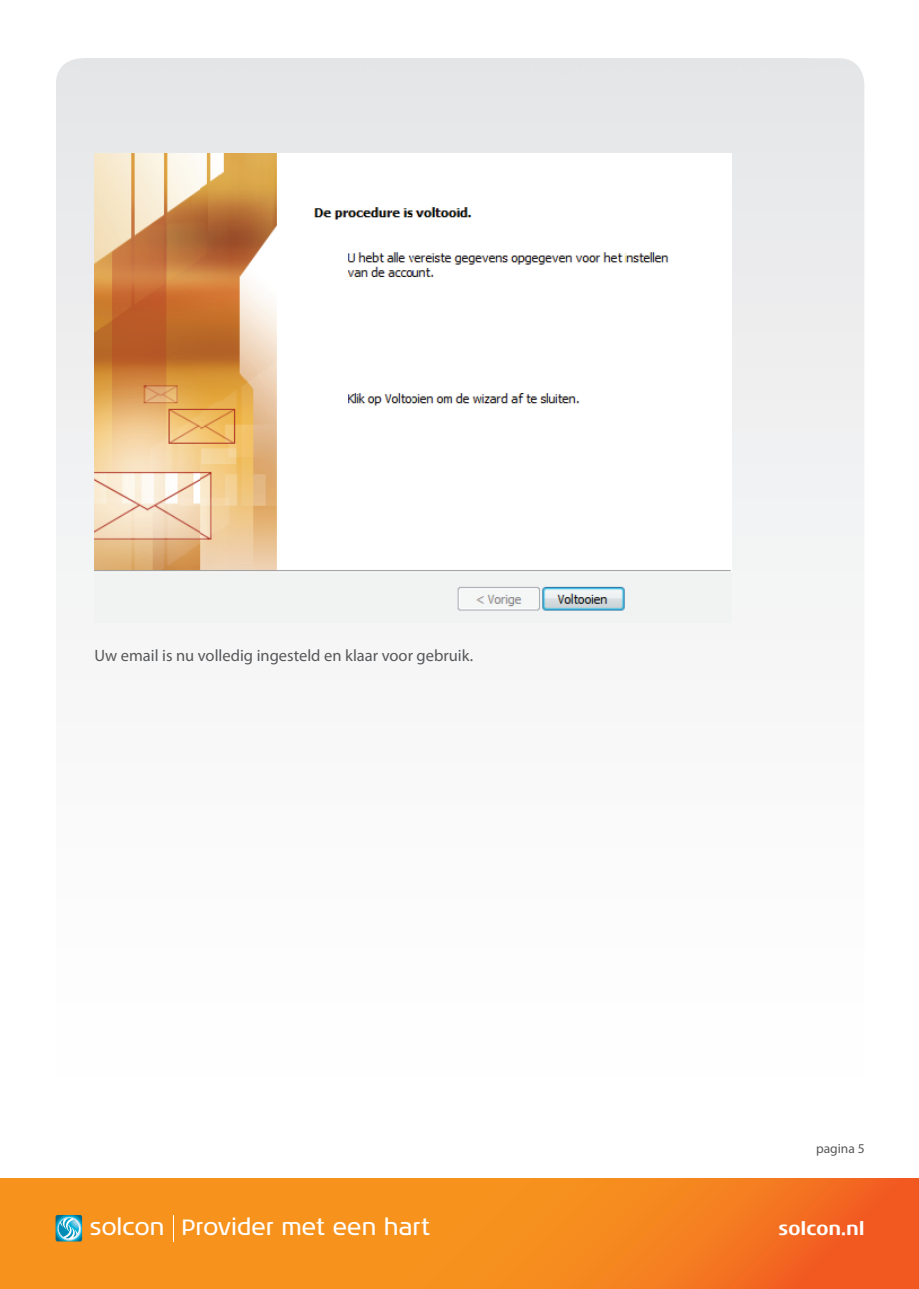
<style>
.page{position:relative;width:919px;height:1289px;background:#fff}
.page>*{position:absolute;margin:0;border:0;box-sizing:border-box;transform-origin:0 0}
.t1{font:22.65px "Noa LT Std";color:#fff}
.t2{font:700 18px "Noa LT Std";color:#fff}
.t3{font:16.5px "Myriad Pro";color:#57585a}
.t4{font:13.5px "Myriad Pro";color:#57585a}
</style>
<div class="page">
<svg style="left:0;top:1178px;width:918px;height:110px;background:#f5861e"></svg>
<svg style="left:56px;top:58px;width:808px;height:565px"></svg>
<div style="left:83px;top:58px;width:726px;height:18px;background:#e4e5e7"></div>
<img style="left:95px;top:153px;width:636px;height:470px">
<svg style="left:56px;top:1214px;width:26px;height:27px"></svg>
<svg style="left:173px;top:1214px;width:1px;height:27px"></svg>
<p class="t3" style="left:95px;top:645px;width:380px">Uw email is nu volledig ingesteld en klaar voor gebruik.</p>
<h1 class="t1" style="left:90px;top:1213px;width:341px">solcon Provider met een hart</h1>
<p class="t4" style="left:816px;top:1140px;width:50px">pagina 5</p>
<p class="t2" style="left:778px;top:1217px;width:88px">solcon.nl</p>
</div>
